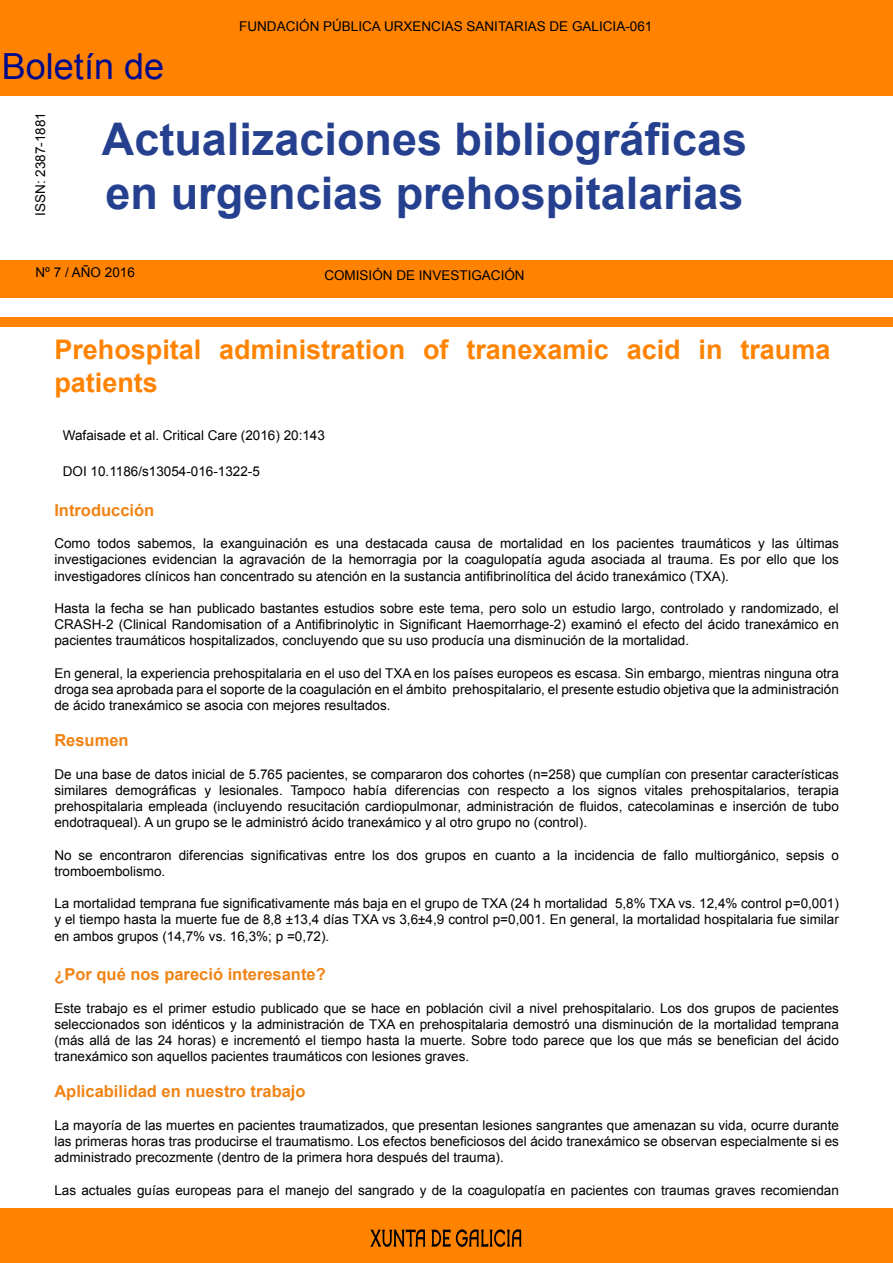
<style>
.page{position:relative;width:893px;height:1263px;background:#fff}
.page>*{position:absolute;margin:0;border:0;box-sizing:border-box;transform-origin:0 0}
.t1{font:700 45px "Arial";color:#25408f}
.t2{font:36px "Arial";color:#000a8b}
.t3{font:700 27px/32.4px "Arial";color:#ff8300}
.t4{font:700 16.5px "Arial";color:#f08314}
.t5{font:13.5px/16.2px "Arial";color:#000;text-align:justify}
</style>
<div class="page">
<div style="left:0;top:0;width:892px;height:298px;background:#ff8300"></div>
<div style="left:0;top:96px;width:893px;height:163px;background:#fff"></div>
<div style="left:0;top:1209px;width:893px;height:54px;background:#ff8300"></div>
<svg style="left:370px;top:1229px;width:55px;height:18px"></svg>
<svg style="left:431px;top:1229px;width:90px;height:18px"></svg>
<div style="left:0;top:318px;width:893px;height:9px;background:#ff8300"></div>
<h2 class="t2" style="left:2px;top:43px;width:164px">Boletín de</h2>
<p class="t5" style="left:239px;top:18px;width:415px">FUNDACIÓN PÚBLICA URXENCIAS SANITARIAS DE GALICIA-061</p>
<p class="t5" style="left:33px;top:216px;width:105px;rotate:-90deg">ISSN: 2387-1881</p>
<h1 class="t1" style="left:102px;top:109px;width:647px">Actualizaciones bibliográficas</h1>
<h1 class="t1" style="left:106px;top:163px;width:639px">en urgencias prehospitalarias</h1>
<p class="t5" style="left:35px;top:264px;width:101px">Nº 7 / aÑO 2016</p>
<p class="t5" style="left:324px;top:267px;width:202px">COMISIÓN DE INVESTIGACIÓN</p>
<h3 class="t3" style="left:54px;top:334px;width:778px">Prehospital administration of tranexamic acid in trauma patients</h3>
<p class="t5" style="left:63px;top:427px;width:264px">Wafaisade et al. Critical Care (2016) 20:143</p>
<p class="t5" style="left:63px;top:463px;width:199px">DOI 10.1186/s13054-016-1322-5</p>
<p class="t4" style="left:54px;top:499px;width:101px">Introducción</p>
<p class="t5" style="left:54px;top:535px;width:786px">Como todos sabemos, la exanguinación es una destacada causa de mortalidad en los pacientes traumáticos y las últimas investigaciones evidencian la agravación de la hemorragia por la coagulopatía aguda asociada al trauma. Es por ello que los investigadores clínicos han concentrado su atención en la sustancia antifibrinolítica del ácido tranexámico (TXA).</p>
<p class="t5" style="left:54px;top:600px;width:786px">Hasta la fecha se han publicado bastantes estudios sobre este tema, pero solo un estudio largo, controlado y randomizado, el CRASH-2 (Clinical Randomisation of a Antifibrinolytic in Significant Haemorrhage-2) examinó el efecto del ácido tranexámico en pacientes traumáticos hospitalizados, concluyendo que su uso producía una disminución de la mortalidad.</p>
<p class="t5" style="left:54px;top:665px;width:786px">En general, la experiencia prehospitalaria en el uso del TXA en los países europeos es escasa. Sin embargo, mientras ninguna otra droga sea aprobada para el soporte de la coagulación en el ámbito prehospitalario, el presente estudio objetiva que la administración de ácido tranexámico se asocia con mejores resultados.</p>
<p class="t4" style="left:54px;top:729px;width:76px">Resumen</p>
<p class="t5" style="left:54px;top:766px;width:786px">De una base de datos inicial de 5.765 pacientes, se compararon dos cohortes (n=258) que cumplían con presentar características similares demográficas y lesionales. Tampoco había diferencias con respecto a los signos vitales prehospitalarios, terapia prehospitalaria empleada (incluyendo resucitación cardiopulmonar, administración de fluidos, catecolaminas e inserción de tubo endotraqueal). A un grupo se le administró ácido tranexámico y al otro grupo no (control).</p>
<p class="t5" style="left:54px;top:847px;width:786px">No se encontraron diferencias significativas entre los dos grupos en cuanto a la incidencia de fallo multiorgánico, sepsis o tromboembolismo.</p>
<p class="t5" style="left:54px;top:895px;width:786px">La mortalidad temprana fue significativamente más baja en el grupo de TXA (24 h mortalidad 5,8% TXA vs. 12,4% control p=0,001) y el tiempo hasta la muerte fue de 8,8 ±13,4 días TXA vs 3,6±4,9 control p=0,001. En general, la mortalidad hospitalaria fue similar en ambos grupos (14,7% vs. 16,3%; p =0,72).</p>
<p class="t4" style="left:54px;top:963px;width:273px">¿Por qué nos pareció interesante?</p>
<p class="t5" style="left:54px;top:1000px;width:786px">Este trabajo es el primer estudio publicado que se hace en población civil a nivel prehospitalario. Los dos grupos de pacientes seleccionados son idénticos y la administración de TXA en prehospitalaria demostró una disminución de la mortalidad temprana (más allá de las 24 horas) e incrementó el tiempo hasta la muerte. Sobre todo parece que los que más se benefician del ácido tranexámico son aquellos pacientes traumáticos con lesiones graves.</p>
<p class="t4" style="left:54px;top:1080px;width:253px">Aplicabilidad en nuestro trabajo</p>
<p class="t5" style="left:54px;top:1117px;width:786px">La mayoría de las muertes en pacientes traumatizados, que presentan lesiones sangrantes que amenazan su vida, ocurre durante las primeras horas tras producirse el traumatismo. Los efectos beneficiosos del ácido tranexámico se observan especialmente si es administrado precozmente (dentro de la primera hora después del trauma).</p>
<p class="t5" style="left:54px;top:1182px;width:786px">Las actuales guías europeas para el manejo del sangrado y de la coagulopatía en pacientes con traumas graves recomiendan</p>
</div>
